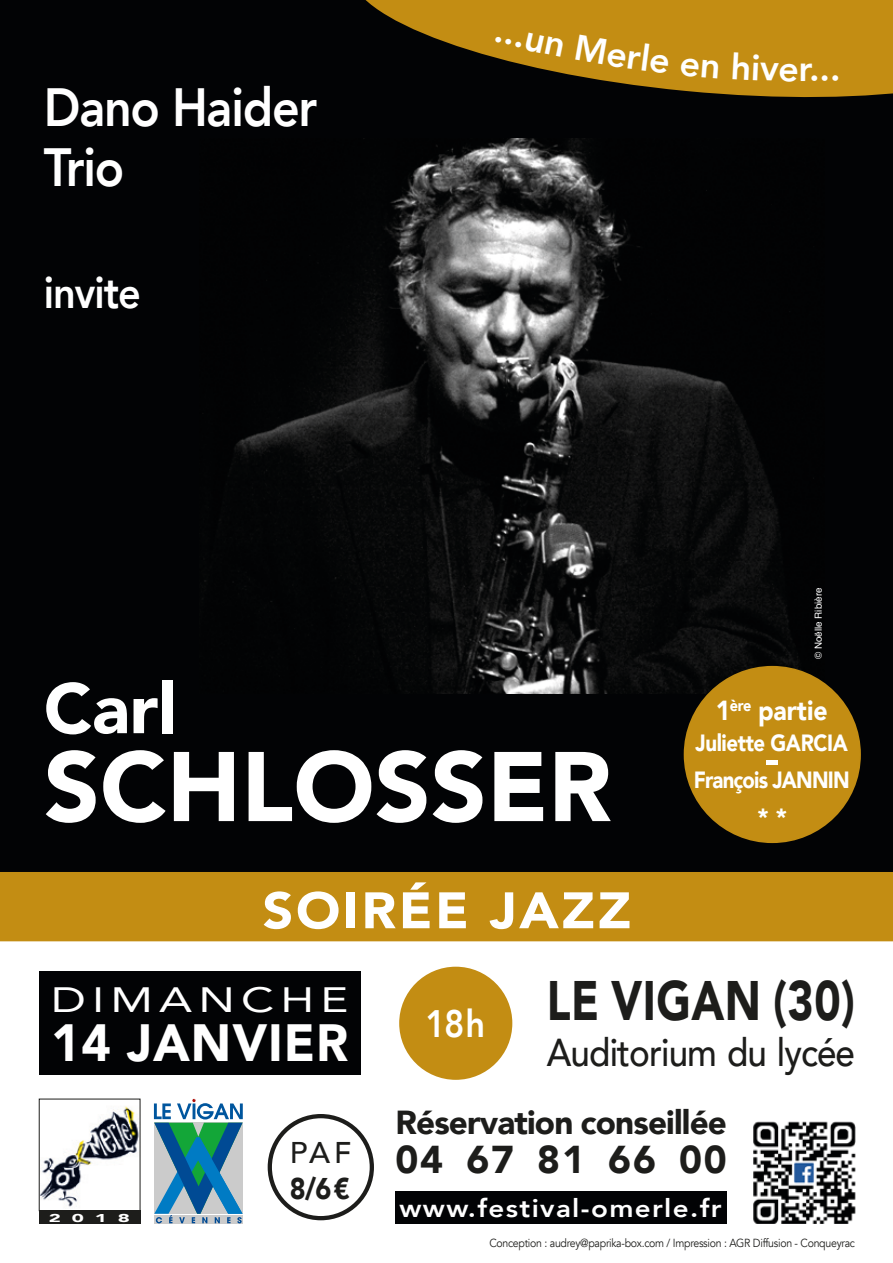
<style>
.page{position:relative;width:893px;height:1263px;background:#fff}
.page>*{position:absolute;margin:0;border:0;box-sizing:border-box;transform-origin:0 0}
.t1{font:900 97.65px "Avenir";color:#fff}
.t2{font:900 70.35px "Avenir";color:#fff}
.t3{font:900 55.5px "Avenir";letter-spacing:.01em;color:#1d1d1b;scale:.8 1}
.t4{font:800 53.7px/60.6px "Avenir";letter-spacing:-.025em;color:#fff;scale:.9 1}
.t5{font:900 52.2px "Avenir";letter-spacing:.02em;color:#fff;scale:.95 1}
.t6{font:900 50.7px "Avenir";letter-spacing:.05em;color:#fff;scale:1.05 1}
.t7{font:800 43.95px "Avenir";letter-spacing:-.025em;color:#fff;scale:.9 1}
.t8{font:500 38.85px "Avenir";letter-spacing:-.025em;color:#1d1d1b;scale:.9 1}
.t9{font:900 38.7px "Avenir";letter-spacing:.05em;color:#1d1d1b}
.t10{font:800 38.25px "Avenir";color:#fff;scale:.9 1}
.t11{font:800 36px "Avenir";color:#fff}
.t12{font:35.1px "Avenir";letter-spacing:.135em;color:#fff;scale:1.33 1}
.t13{font:900 33.15px "Avenir";letter-spacing:-.025em;color:#1d1d1b}
.t14{font:900 30px "Avenir";color:#1d1d1b;scale:.9 1}
.t15{font:500 30px "Avenir";color:#1d1d1b}
.t16{font:900 27.45px "Avenir";color:#fff;scale:.9 1}
.t17{font:800 25.2px "Avenir";letter-spacing:.05em;color:#fff;scale:1.1 1}
.t18{font:900 23.4px/37.2px "Avenir";letter-spacing:-.02em;color:#fff;scale:.87 1}
.t19{font:900 23.4px "Avenir";letter-spacing:-.02em;color:#fff}
.t20{font:11.7px "Avenir";letter-spacing:-.025em;color:#1d1d1b;scale:.9 1}
.t21{font:900 11.4px "Avenir";color:#fff;scale:1.8 1}
.t22{font:9.75px "Helvetica";color:#fff}
</style>
<div class="page">
<div style="left:0;top:0;width:893px;height:873px;background:#020305"></div>
<img style="left:202px;top:138px;width:622px;height:555px">
<img style="left:753px;top:1121px;width:102px;height:103px">
<img style="left:41px;top:1106px;width:97px;height:101px">
<div style="left:39px;top:1210px;width:101px;height:14px;background:#1d1d1b"></div>
<div style="left:0;top:872px;width:893px;height:69px;background:#c38d13"></div>
<div style="left:399px;top:967px;width:113px;height:113px;background:#c38d13;border-radius:50%"></div>
<div style="left:39px;top:971px;width:322px;height:104px;background:#020305"></div>
<div style="left:268px;top:1114px;width:106px;height:106px;border:4px solid #1d1d1b;border-radius:50%"></div>
<div style="left:395px;top:1191px;width:331px;height:33px;background:#020305"></div>
<div style="left:685px;top:667px;width:175px;height:175px;background:#c38d13;border-radius:50%"></div>
<svg style="left:365px;top:0;width:528px;height:98px;fill:#c38d13"></svg>
<hr style="left:767px;top:761px;width:11px;height:4px;background:#fff">
<svg style="left:154px;top:1223px;width:88px;height:1px"></svg>
<svg style="left:154px;top:1099px;width:89px;height:124px;background:#67a0b1"></svg>
<div style="left:495px;top:32px;width:69px;height:25px;background:#c38d13"></div>
<div style="left:575px;top:35px;width:94px;height:39px;background:#c38d13"></div>
<svg style="left:680px;top:57px;width:39px;height:21px"></svg>
<div style="left:732px;top:52px;width:65px;height:30px;background:#c38d13"></div>
<svg style="left:822px;top:76px;width:16px;height:6px"></svg>
<h3 class="t4" style="left:44px;top:77px;width:305px">Dano Haider<br>Trio</h3>
<h3 class="t7" style="left:44px;top:259px;width:109px">invite</h3>
<h3 class="t11" style="left:798px;top:41px;width:23px">r.</h3>
<h2 class="t2" style="left:44px;top:648px;width:134px">Carl</h2>
<h1 class="t1" style="left:44px;top:703px;width:569px">SCHLOSSER</h1>
<h3 class="t6" style="left:263px;top:867px;width:353px">SOIRÉE JAZZ</h3>
<p class="t22" style="left:811px;top:659px;width:73px;rotate:-90deg">© Noëlle Ribière</p>
<h3 class="t16" style="left:716px;top:687px;width:126px">1<sup>ère</sup> partie</h3>
<h3 class="t18" style="left:694px;top:724px;width:178px">Juliette GARCIA<br>François JANN IN</h3>
<h3 class="t19" style="left:757px;top:796px;width:31px">* *</h3>
<h3 class="t12" style="left:51px;top:972px;width:225px">DIMANCHE</h3>
<h3 class="t5" style="left:51px;top:998px;width:257px">14 Janvier</h3>
<p class="t21" style="left:49px;top:1208px;width:47px">2018</p>
<h3 class="t15" style="left:290px;top:1127px;width:63px">PAF</h3>
<h3 class="t14" style="left:290px;top:1162px;width:68px">8/6€</h3>
<h3 class="t10" style="left:426px;top:993px;width:68px">18h</h3>
<h3 class="t3" style="left:547px;top:953px;width:387px">LE VIGAN (30)</h3>
<h3 class="t8" style="left:547px;top:1019px;width:344px">Auditorium du lycée</h3>
<h3 class="t13" style="left:395px;top:1093px;width:333px">Réservation conseillée</h3>
<h3 class="t9" style="left:395px;top:1127px;width:333px">04 67 81 66 00</h3>
<h3 class="t17" style="left:399px;top:1188px;width:294px">www.festival-omerle.fr</h3>
<p class="t20" style="left:489px;top:1236px;width:408px">Conception : audrey@paprika-box.com / Impression : AGR Diffusion - Conqueyrac</p>
</div>
